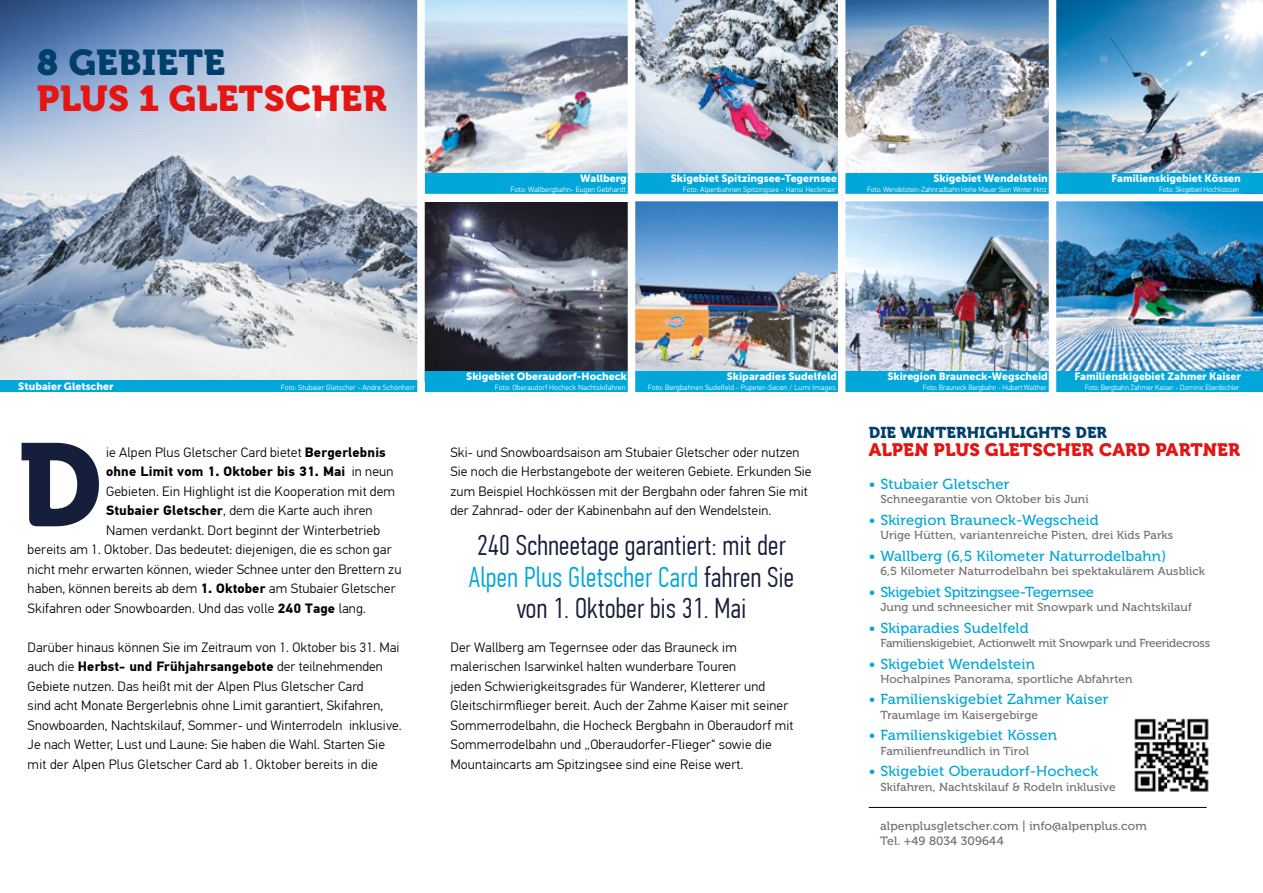
<style>
.page{position:relative;width:1263px;height:893px;background:#fff}
.page>*{position:absolute;margin:0;border:0;box-sizing:border-box;transform-origin:0 0}
.t1{font:116.7px "Museo 900";color:#151e3b}
.t2{font:35.7px "Museo 900";letter-spacing:.01em;color:#e41513}
.t3{font:35.7px "Museo 900";letter-spacing:.01em;color:#003f6b}
.t4{font:300 28.65px/31.8px "PF Din Text Comp Pro";letter-spacing:.01em;color:#151e3b;text-align:center}
.t5{font:17.85px "Museo 900";letter-spacing:.01em;color:#e41513}
.t6{font:15.6px "Museo 900";letter-spacing:.01em;color:#003f6b}
.t7{font:14.55px "Museo 500";letter-spacing:.01em;color:#00a7d8}
.t8{font:14.55px "Museo 500";letter-spacing:-.02em;color:#00a7d8}
.t9{font:300 13.5px/19.5px "PF Din Text Pro";letter-spacing:.01em;color:#000}
.t10{font:700 13.5px "PF Din Text Pro";letter-spacing:.01em;color:#000}
.t11{font:12px/15px "Museo 500";letter-spacing:.01em;color:#706f6f}
.t12{font:11.55px "Museo 500";letter-spacing:.01em;color:#706f6f}
.t13{font:11.55px "Museo 500";letter-spacing:-.02em;color:#706f6f}
.t14{font:10.5px "Museo Sans 900";color:#fff}
.t15{font:300 7.5px "PF Din Text Pro";letter-spacing:.01em;color:#fff}
.t16{font:300 7.5px "PF Din Text Pro";letter-spacing:-.01em;color:#fff}
.s1{font-weight:700}
.s2{font-weight:300}
.s3{color:#00a7d8}
</style>
<div class="page">
<img style="left:1056px;top:0;width:207px;height:173px">
<div style="left:1056px;top:173px;width:207px;height:21px;background:#00a7d8"></div>
<img style="left:1056px;top:201px;width:207px;height:171px">
<div style="left:1082px;top:372px;width:181px;height:20px;background:#00a7d8"></div>
<img style="left:0;top:0;width:417px;height:380px">
<img style="left:425px;top:0;width:203px;height:173px">
<img style="left:845px;top:201px;width:204px;height:171px">
<img style="left:635px;top:0;width:203px;height:173px">
<img style="left:425px;top:202px;width:203px;height:170px">
<img style="left:635px;top:201px;width:203px;height:171px">
<img style="left:1134px;top:718px;width:75px;height:74px">
<div style="left:425px;top:173px;width:203px;height:21px;background:#00a7d8"></div>
<div style="left:425px;top:372px;width:203px;height:20px;background:#00a7d8"></div>
<div style="left:0;top:380px;width:417px;height:12px;background:#00a7d8"></div>
<div style="left:635px;top:173px;width:203px;height:21px;background:#00a7d8"></div>
<div style="left:635px;top:372px;width:203px;height:20px;background:#00a7d8"></div>
<img style="left:845px;top:0;width:204px;height:173px">
<div style="left:845px;top:173px;width:204px;height:21px;background:#00a7d8"></div>
<div style="left:845px;top:372px;width:204px;height:20px;background:#00a7d8"></div>
<div style="left:1056px;top:372px;width:186px;height:20px;background:#00a7d8"></div>
<hr style="left:869px;top:807px;width:337px;height:1px;background:#000">
<h2 class="t3" style="left:37px;top:42px;width:190px">8 GEBIETE</h2>
<h2 class="t2" style="left:37px;top:78px;width:351px">PLUS 1 GLETSCHER</h2>
<p class="t14" style="left:580px;top:173px;width:48px">Wallberg</p>
<p class="t15" style="left:510px;top:185px;width:117px">Foto: Wallbergbahn- Eugen Gebhardt</p>
<p class="t14" style="left:671px;top:173px;width:168px">Skigebiet Spitzingsee-Tegernsee</p>
<p class="t15" style="left:683px;top:185px;width:155px">Foto: Alpenbahnen Spitzingsee - Hansi Heckmair</p>
<p class="t14" style="left:933px;top:173px;width:116px">Skigebiet Wendelstein</p>
<p class="t16" style="left:867px;top:185px;width:181px">Foto: Wendelstein-Zahnradbahn Hohe Mauer Soin Winter Hinz</p>
<p class="t14" style="left:1111px;top:173px;width:131px">Familienskigebiet Kössen</p>
<p class="t16" style="left:1159px;top:185px;width:82px">Foto: Skigebiet Hochkössen</p>
<p class="t14" style="left:18px;top:380px;width:97px">Stubaier Gletscher</p>
<p class="t14" style="left:466px;top:371px;width:162px">Skigebiet Oberaudorf-Hocheck</p>
<p class="t15" style="left:281px;top:383px;width:136px">Foto: Stubaier Gletscher - Andre Schönherr</p>
<p class="t15" style="left:495px;top:383px;width:132px">Foto: Oberaudorf Hocheck Nachtskifahren</p>
<p class="t14" style="left:727px;top:371px;width:112px">Skiparadies Sudelfeld</p>
<p class="t15" style="left:648px;top:383px;width:190px">Foto: Bergbahnen Sudelfeld - Pupeter-Secen / Lumi Images</p>
<h1 class="t1" style="left:18px;top:419px;width:85px">D</h1>
<p class="t9" style="left:106px;top:443px;width:281px">ie Alpen Plus Gletscher Card bietet <span class="s1">Bergerlebnis</span></p>
<p class="t10" style="left:106px;top:463px;width:289px">ohne Limit vom 1. Oktober bis 31. Mai <span class="s2">in neun</span></p>
<p class="t9" style="left:106px;top:482px;width:291px">Gebieten. Ein Highlight ist die Kooperation mit dem</p>
<p class="t9" style="left:106px;top:501px;width:268px"><span class="s1">Stubaier Gletscher</span>, dem die Karte auch ihren</p>
<p class="t9" style="left:106px;top:521px;width:276px">Namen verdankt. Dort beginnt der Winterbetrieb</p>
<p class="t9" style="left:28px;top:540px;width:366px">bereits am 1. Oktober. Das bedeutet: diejenigen, die es schon gar</p>
<p class="t9" style="left:28px;top:560px;width:375px">nicht mehr erwarten können, wieder Schnee unter den Brettern zu</p>
<p class="t9" style="left:28px;top:579px;width:369px">haben, können bereits ab dem <span class="s1">1. Oktober</span> am Stubaier Gletscher</p>
<p class="t9" style="left:28px;top:599px;width:340px">Skifahren oder Snowboarden. Und das volle <span class="s1">240 Tage</span> lang.</p>
<p class="t9" style="left:28px;top:638px;width:375px">Darüber hinaus können Sie im Zeitraum von 1. Oktober bis 31. Mai auch die <span class="s1">Herbst- und Frühjahrsangebote</span> der teilnehmenden Gebiete nutzen. Das heißt mit der Alpen Plus Gletscher Card<br>sind acht Monate Bergerlebnis ohne Limit garantiert, Skifahren, Snowboarden, Nachtskilauf, Sommer- und Winterrodeln inklusive.<br>Je nach Wetter, Lust und Laune: Sie haben die Wahl. Starten Sie mit der Alpen Plus Gletscher Card ab 1. Oktober bereits in die</p>
<p class="t9" style="left:450px;top:443px;width:363px">Ski- und Snowboardsaison am Stubaier Gletscher oder nutzen Sie noch die Herbstangebote der weiteren Gebiete. Erkunden Sie zum Beispiel Hochkössen mit der Bergbahn oder fahren Sie mit der Zahnrad- oder der Kabinenbahn auf den Wendelstein.</p>
<h3 class="t4" style="left:469px;top:529px;width:327px">240 Schneetage garantiert: mit der<br><span class="s3">Alpen Plus Gletscher Card</span> fahren Sie von 1. Oktober bis 31. Mai</h3>
<p class="t9" style="left:450px;top:638px;width:344px">Der Wallberg am Tegernsee oder das Brauneck im malerischen Isarwinkel halten wunderbare Touren<br>jeden Schwierigkeitsgrades für Wanderer, Kletterer und Gleitschirmflieger bereit. Auch der Zahme Kaiser mit seiner Sommerrodelbahn, die Hocheck Bergbahn in Oberaudorf mit Sommerrodelbahn und „Oberaudorfer-Flieger“ sowie die Mountaincarts am Spitzingsee sind eine Reise wert.</p>
<p class="t14" style="left:887px;top:371px;width:162px">Skiregion Brauneck-Wegscheid</p>
<p class="t16" style="left:923px;top:383px;width:125px">Foto: Brauneck Bergbahn - Hubert Walther</p>
<p class="t14" style="left:1074px;top:371px;width:168px">Familienskigebiet Zahmer Kaiser</p>
<p class="t16" style="left:1085px;top:383px;width:156px">Foto: Bergbahn Zahmer Kaiser - Dominic Ebenbichler</p>
<p class="t6" style="left:869px;top:424px;width:240px">DIE WINTERHIGHLIGHTS DER</p>
<h3 class="t5" style="left:869px;top:439px;width:373px">ALPEN PLUS GLETSCHER CARD PARTNER</h3>
<p class="t7" style="left:869px;top:476px;width:142px">• Stubaier Gletscher</p>
<p class="t12" style="left:880px;top:493px;width:210px">Schneegarantie von Oktober bis Juni</p>
<p class="t7" style="left:869px;top:512px;width:231px">• Skiregion Brauneck-Wegscheid</p>
<p class="t12" style="left:880px;top:529px;width:294px">Urige Hütten, variantenreiche Pisten, drei Kids Parks</p>
<p class="t7" style="left:869px;top:548px;width:299px">• Wallberg (6,5 Kilometer Naturrodelbahn)</p>
<p class="t12" style="left:880px;top:565px;width:326px">6,5 Kilometer Naturrodelbahn bei spektakulärem Ausblick</p>
<p class="t8" style="left:869px;top:584px;width:227px">• Skigebiet Spitzingsee-Tegernsee</p>
<p class="t12" style="left:880px;top:601px;width:313px">Jung und schneesicher mit Snowpark und Nachtskilauf</p>
<p class="t7" style="left:869px;top:620px;width:161px">• Skiparadies Sudelfeld</p>
<p class="t13" style="left:880px;top:637px;width:331px">Familienskigebiet, Actionwelt mit Snowpark und Freeridecross</p>
<p class="t7" style="left:869px;top:656px;width:168px">• Skigebiet Wendelstein</p>
<p class="t12" style="left:880px;top:673px;width:254px">Hochalpines Panorama, sportliche Abfahrten</p>
<p class="t7" style="left:869px;top:691px;width:241px">• Familienskigebiet Zahmer Kaiser</p>
<p class="t12" style="left:880px;top:708px;width:159px">Traumlage im Kaisergebirge</p>
<p class="t7" style="left:869px;top:727px;width:190px">• Familienskigebiet Kössen</p>
<p class="t12" style="left:880px;top:744px;width:150px">Familienfreundlich in Tirol</p>
<p class="t7" style="left:869px;top:763px;width:231px">• Skigebiet Oberaudorf-Hocheck</p>
<p class="t12" style="left:880px;top:780px;width:237px">Skifahren, Nachtskilauf &amp; Rodeln inklusive</p>
<p class="t11" style="left:880px;top:819px;width:268px">alpenplusgletscher.com | info@alpenplus.com<br>Tel. +49 8034 309644</p>
</div>
